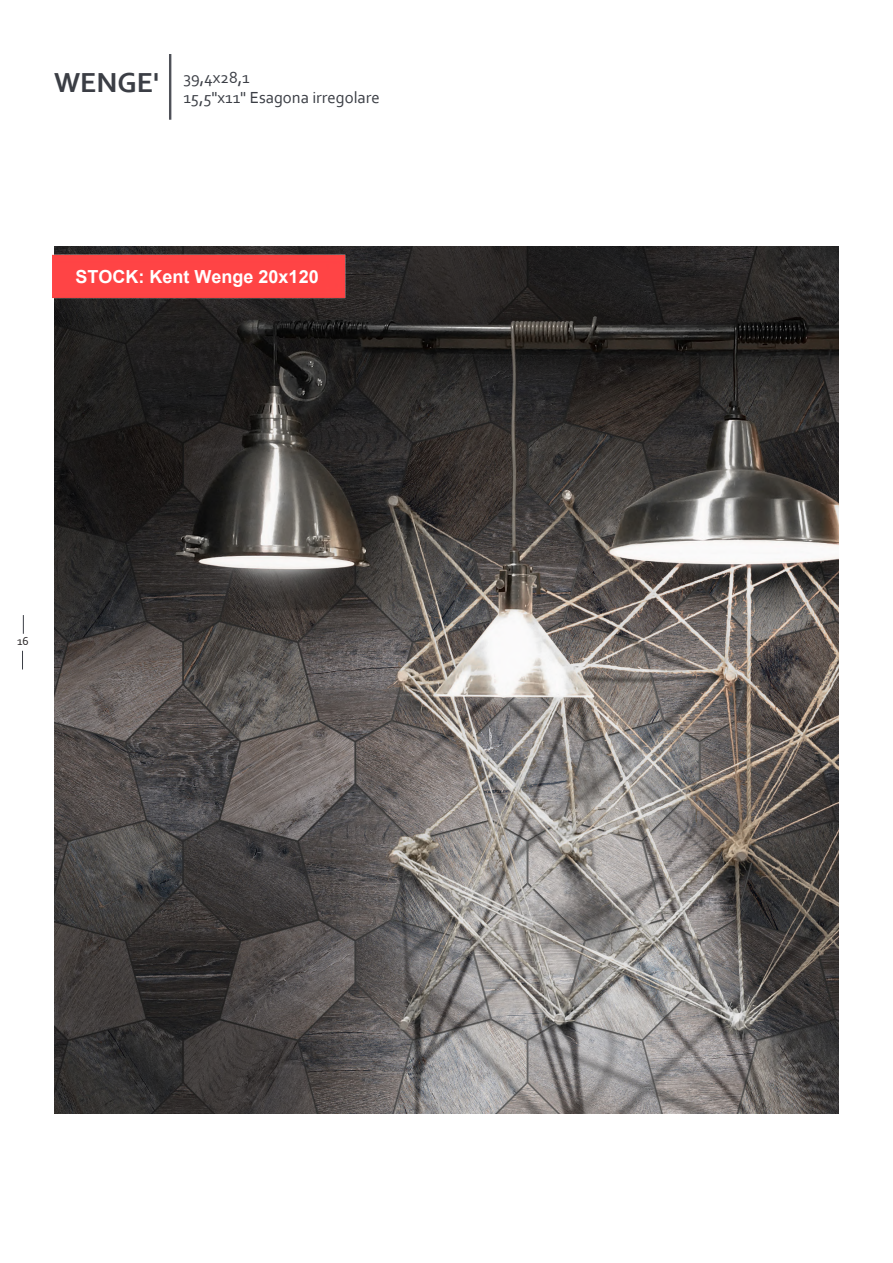
<style>
.page{position:relative;width:893px;height:1263px;background:#fff}
.page>*{position:absolute;margin:0;border:0;box-sizing:border-box;transform-origin:0 0}
.t1{font:700 28.8px "Corbel";color:#3b3e45}
.t2{font:700 18px "Arial";color:#fff}
.t3{font:16.8px "Corbel";color:#3b3e45}
.t4{font:12px "Corbel";color:#231f20}
.s1{font-style:inherit}
</style>
<div class="page">
<svg style="left:23px;top:615px;width:1px;height:19px"></svg>
<svg style="left:22px;top:651px;width:1px;height:18px"></svg>
<img style="left:54px;top:247px;width:785px;height:866px">
<hr style="left:169px;top:54px;width:2px;height:66px;background:#4f5158">
<img style="left:53px;top:246px;width:302px;height:75px">
<p class="t1" style="left:54px;top:64px;width:107px">WENGE'</p>
<p class="t3" style="left:183px;top:67px;width:68px">39,4x28,1</p>
<p class="t3" style="left:183px;top:87px;width:198px">15,5"x11" Esagona irregolare</p>
<p class="t2" style="left:76px;top:265px;width:245px">STOCK: Kent Wenge <span class="s1">20x120</span></p>
<p class="t4" style="left:17px;top:633px;width:13px">16</p>
</div>
